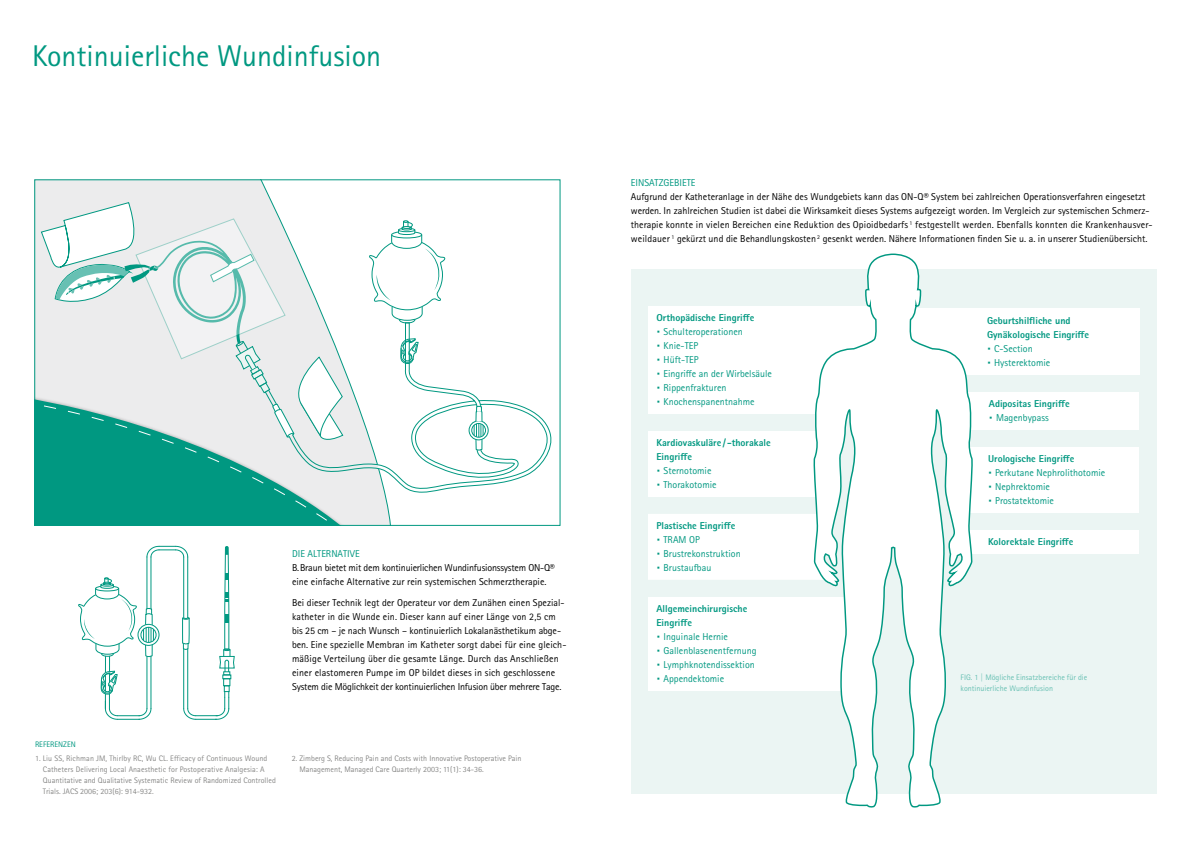
<style>
.page{position:relative;width:1191px;height:842px;background:#fff}
.page>*{position:absolute;margin:0;border:0;box-sizing:border-box;transform-origin:0 0}
.t1{font:30px "Rotis Sans Serif Pro";color:#009881}
.t2{font:10px/14px "Rotis Sans Serif Pro";color:#000}
.t3{font:10px/14px "Rotis Sans Serif Pro";color:#009881}
.t4{font:800 10px/14px "Rotis Sans Serif Pro";color:#009881}
.t5{font:8px/11px "Rotis Sans Serif Pro";color:#878786}
.t6{font:8px/11px "Rotis Sans Serif Pro";color:#67c0b3}
.t7{font:8px "Rotis Sans Serif Pro";color:#009881}
.s1{font-weight:800}
.s2{font-size:20px}
.s3{font-weight:400;font-size:20px}
.s4{font-weight:400}
</style>
<div class="page">
<svg style="left:391px;top:220px;width:55px;height:102px"></svg>
<svg style="left:36px;top:181px;width:355px;height:343px"></svg>
<svg style="left:346px;top:322px;width:206px;height:171px"></svg>
<svg style="left:468px;top:400px;width:21px;height:93px"></svg>
<svg style="left:36px;top:203px;width:310px;height:321px"></svg>
<svg style="left:78px;top:546px;width:157px;height:174px"></svg>
<div style="left:631px;top:269px;width:525px;height:525px;background:#ebf5f3"></div>
<div style="left:648px;top:597px;width:205px;height:94px;background:#fff"></div>
<div style="left:648px;top:306px;width:232px;height:108px;background:#fff"></div>
<div style="left:648px;top:431px;width:185px;height:66px;background:#fff"></div>
<div style="left:648px;top:514px;width:164px;height:66px;background:#fff"></div>
<div style="left:899px;top:308px;width:240px;height:67px;background:#fff"></div>
<div style="left:960px;top:392px;width:179px;height:38px;background:#fff"></div>
<div style="left:965px;top:447px;width:174px;height:65px;background:#fff"></div>
<div style="left:965px;top:529px;width:174px;height:24px;background:#fff"></div>
<svg style="left:812px;top:253px;width:163px;height:555px"></svg>
<h1 class="t1" style="left:32px;top:38px;width:350px">Kontinuierliche Wundinfusion</h1>
<p class="t3" style="left:292px;top:546px;width:69px">DIE ALTERNATIVE</p>
<p class="t2" style="left:292px;top:560px;width:264px">B.Braun bietet mit dem kontinuierlichen Wundinfusionssystem ON-Q® eine einfache Alternative zur rein systemischen Schmerztherapie.</p>
<p class="t2" style="left:292px;top:595px;width:276px">Bei dieser Technik legt der Operateur vor dem Zunähen einen Spezial&shy;katheter in die Wunde ein. Dieser kann auf einer Länge von 2,5 cm bis 25 cm – je nach Wunsch – kontinuierlich Lokalanästhetikum abge&shy;ben. Eine spezielle Membran im Katheter sorgt dabei für eine gleich&shy;mäßige Verteilung über die gesamte Länge. Durch das Anschließen einer elastomeren Pumpe im OP bildet dieses in sich geschlossene System die Möglichkeit der kontinuierlichen Infusion über mehrere Tage.</p>
<p class="t7" style="left:35px;top:740px;width:42px">REFERENZEN</p>
<p class="t5" style="left:43px;top:753px;width:234px;text-indent:-8px">1. Liu SS, Richman JM, Thirlby RC, Wu CL. Efficacy of Continuous Wound Catheters Delivering Local Anaesthetic for Postoperative Analgesia: A Quantitative and Qualitative Systematic Review of Randomized Controlled Trials. JACS 2006; 203(6): 914-932.</p>
<p class="t5" style="left:299px;top:753px;width:223px;text-indent:-8px">2. Zimberg S, Reducing Pain and Costs with Innovative Postoperative Pain<br>Management, Managed Care Quarterly 2003; 11(1): 34-36.</p>
<p class="t3" style="left:631px;top:176px;width:66px">EINSATZGEBIETE</p>
<p class="t2" style="left:631px;top:190px;width:523px">Aufgrund der Katheteranlage in der Nähe des Wundgebiets kann das ON-Q® System bei zahlreichen Operationsverfahren eingesetzt werden. In zahlreichen Studien ist dabei die Wirksamkeit dieses Systems aufgezeigt worden. Im Vergleich zur systemischen Schmerz&shy;therapie konnte in vielen Bereichen eine Reduktion des Opioidbedarfs <sup>1</sup> festgestellt werden. Ebenfalls konnten die Krankenhausver&shy;weildauer <sup>1</sup> gekürzt und die Behandlungskosten <sup>2</sup> gesenkt werden. Nähere Informationen finden Sie u. a. in unserer Studienübersicht.</p>
<p class="t3" style="left:656px;top:311px;width:117px"><span class="s1">Orthopädische Eingriffe<br></span><span class="s2">·</span> Schulteroperationen<br><span class="s2">·</span> Knie-TEP<br><span class="s2">·</span> Hüft-TEP<br><span class="s2">·</span> Eingriffe an der Wirbelsäule <span class="s2">·</span> Rippenfrakturen<br><span class="s2">·</span> Knochenspanentnahme</p>
<p class="t4" style="left:656px;top:436px;width:116px">Kardiovaskuläre / -thorakale<br>Eingriffe<br><span class="s3">·</span> <span class="s4">Sternotomie<br></span><span class="s3">·</span> <span class="s4">Thorakotomie</span></p>
<p class="t3" style="left:656px;top:519px;width:86px"><span class="s1">Plastische Eingriffe </span><span class="s2">·</span> TRAM OP<br><span class="s2">·</span> Brustrekonstruktion <span class="s2">·</span> Brustaufbau</p>
<p class="t3" style="left:656px;top:602px;width:102px"><span class="s1">Allgemeinchirurgische<br>Eingriffe<br></span><span class="s2">·</span> Inguinale Hernie<br><span class="s2">·</span> Gallenblasenentfernung <span class="s2">·</span> Lymphknotendissektion <span class="s2">·</span> Appendektomie</p>
<p class="t4" style="left:987px;top:313px;width:104px">Geburtshilfliche und<br>Gynäkologische Eingriffe <span class="s3">·</span> <span class="s4">C-Section<br></span><span class="s3">·</span> <span class="s4">Hysterektomie</span></p>
<p class="t4" style="left:989px;top:397px;width:82px">Adipositas Eingriffe <span class="s3">·</span> <span class="s4">Magenbypass</span></p>
<p class="t3" style="left:988px;top:452px;width:119px"><span class="s1">Urologische Eingriffe<br></span><span class="s2">·</span> Perkutane Nephrolithotomie <span class="s2">·</span> Nephrektomie<br><span class="s2">·</span> Prostatektomie</p>
<p class="t4" style="left:988px;top:534px;width:87px">Kolorektale Eingriffe</p>
<p class="t6" style="left:960px;top:672px;width:128px">FIG. 1 | Mögliche Einsatzbereiche für die kontinuierliche Wundinfusion</p>
</div>
